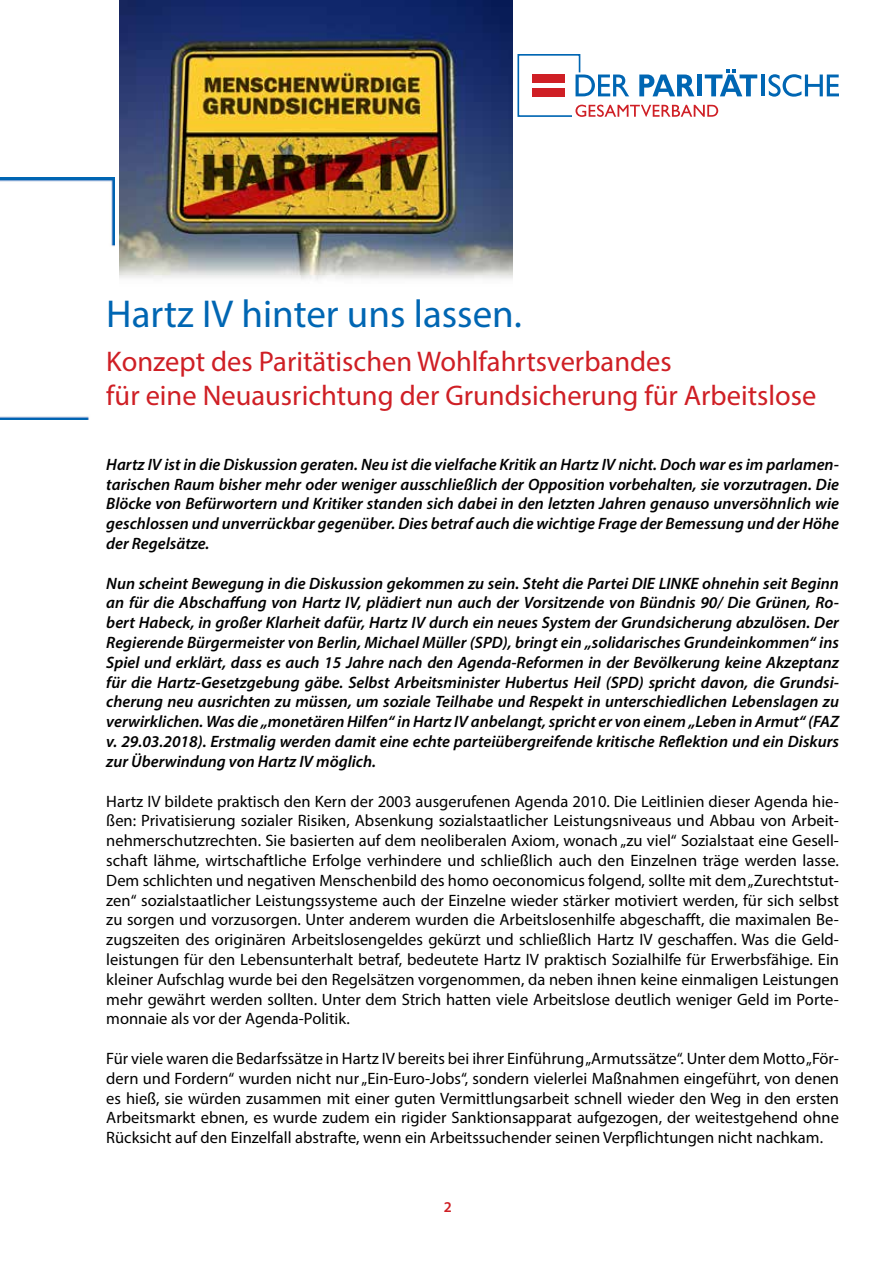
<style>
.page{position:relative;width:893px;height:1263px;background:#fff}
.page>*{position:absolute;margin:0;border:0;box-sizing:border-box;transform-origin:0 0}
.t1{font:39px "Myriad Pro";color:#0066b3}
.t2{font:28.5px/34.2px "Myriad Pro";color:#cf1f25}
.t3{font:16.5px/19.8px "Myriad Pro";color:#000;text-align:justify}
.t4{font:italic 600 16.5px/19.8px "Myriad Pro";color:#000;text-align:justify}
.t5{font:600 15px "Myriad Pro";color:#cf1f25}
</style>
<div class="page">
<hr style="left:761px;top:75px;width:3px;height:21px;background:#0066b3">
<svg style="left:768px;top:74px;width:71px;height:23px"></svg>
<svg style="left:517px;top:54px;width:240px;height:63px"></svg>
<img style="left:0;top:178px;width:115px;height:242px">
<img style="left:120px;top:0;width:392px;height:280px">
<h1 class="t1" style="left:106px;top:290px;width:417px">Hartz IV hinter uns lassen.</h1>
<h2 class="t2" style="left:106px;top:344px;width:712px">Konzept des Paritätischen Wohlfahrtsverbandes<br>für eine Neuausrichtung der Grundsicherung für Arbeitslose</h2>
<p class="t4" style="left:106px;top:454px;width:734px">Hartz IV ist in die Diskussion geraten. Neu ist die vielfache Kritik an Hartz IV nicht. Doch war es im parlamen&shy;tarischen Raum bisher mehr oder weniger ausschließlich der Opposition vorbehalten, sie vorzutragen. Die Blöcke von Befürwortern und Kritiker standen sich dabei in den letzten Jahren genauso unversöhnlich wie geschlossen und unverrückbar gegenüber. Dies betraf auch die wichtige Frage der Bemessung und der Höhe der Regelsätze.</p>
<p class="t4" style="left:106px;top:573px;width:734px">Nun scheint Bewegung in die Diskussion gekommen zu sein. Steht die Partei DIE LINKE ohnehin seit Beginn an für die Abschaffung von Hartz IV, plädiert nun auch der Vorsitzende von Bündnis 90/ Die Grünen, Ro&shy;bert Habeck, in großer Klarheit dafür, Hartz IV durch ein neues System der Grundsicherung abzulösen. Der Regierende Bürgermeister von Berlin, Michael Müller (SPD), bringt ein „solidarisches Grundeinkommen“ ins Spiel und erklärt, dass es auch 15 Jahre nach den Agenda-Reformen in der Bevölkerung keine Akzeptanz für die Hartz-Gesetzgebung gäbe. Selbst Arbeitsminister Hubertus Heil (SPD) spricht davon, die Grundsi&shy;cherung neu ausrichten zu müssen, um soziale Teilhabe und Respekt in unterschiedlichen Lebenslagen zu verwirklichen. Was die „monetären Hilfen“ in Hartz IV anbelangt, spricht er von einem „Leben in Armut“ (FAZ v. 29.03.2018). Erstmalig werden damit eine echte parteiübergreifende kritische Reflektion und ein Diskurs zur Überwindung von Hartz IV möglich.</p>
<p class="t3" style="left:106px;top:791px;width:734px">Hartz IV bildete praktisch den Kern der 2003 ausgerufenen Agenda 2010. Die Leitlinien dieser Agenda hie&shy;ßen: Privatisierung sozialer Risiken, Absenkung sozialstaatlicher Leistungsniveaus und Abbau von Arbeit&shy;nehmerschutzrechten. Sie basierten auf dem neoliberalen Axiom, wonach „zu viel“ Sozialstaat eine Gesell&shy;schaft lähme, wirtschaftliche Erfolge verhindere und schließlich auch den Einzelnen träge werden lasse.<br>Dem schlichten und negativen Menschenbild des homo oeconomicus folgend, sollte mit dem „Zurechtstut&shy;zen“ sozialstaatlicher Leistungssysteme auch der Einzelne wieder stärker motiviert werden, für sich selbst zu sorgen und vorzusorgen. Unter anderem wurden die Arbeitslosenhilfe abgeschafft, die maximalen Be&shy;zugszeiten des originären Arbeitslosengeldes gekürzt und schließlich Hartz IV geschaffen. Was die Geld&shy;leistungen für den Lebensunterhalt betraf, bedeutete Hartz IV praktisch Sozialhilfe für Erwerbsfähige. Ein kleiner Aufschlag wurde bei den Regelsätzen vorgenommen, da neben ihnen keine einmaligen Leistungen mehr gewährt werden sollten. Unter dem Strich hatten viele Arbeitslose deutlich weniger Geld im Porte&shy;monnaie als vor der Agenda-Politik.</p>
<p class="t3" style="left:106px;top:1048px;width:734px">Für viele waren die Bedarfssätze in Hartz IV bereits bei ihrer Einführung „Armutssätze“. Unter dem Motto „För&shy;dern und Fordern“ wurden nicht nur „Ein-Euro-Jobs“, sondern vielerlei Maßnahmen eingeführt, von denen es hieß, sie würden zusammen mit einer guten Vermittlungsarbeit schnell wieder den Weg in den ersten Arbeitsmarkt ebnen, es wurde zudem ein rigider Sanktionsapparat aufgezogen, der weitestgehend ohne Rücksicht auf den Einzelfall abstrafte, wenn ein Arbeitssuchender seinen Verpflichtungen nicht nachkam.</p>
<p class="t5" style="left:444px;top:1198px;width:10px">2</p>
</div>
